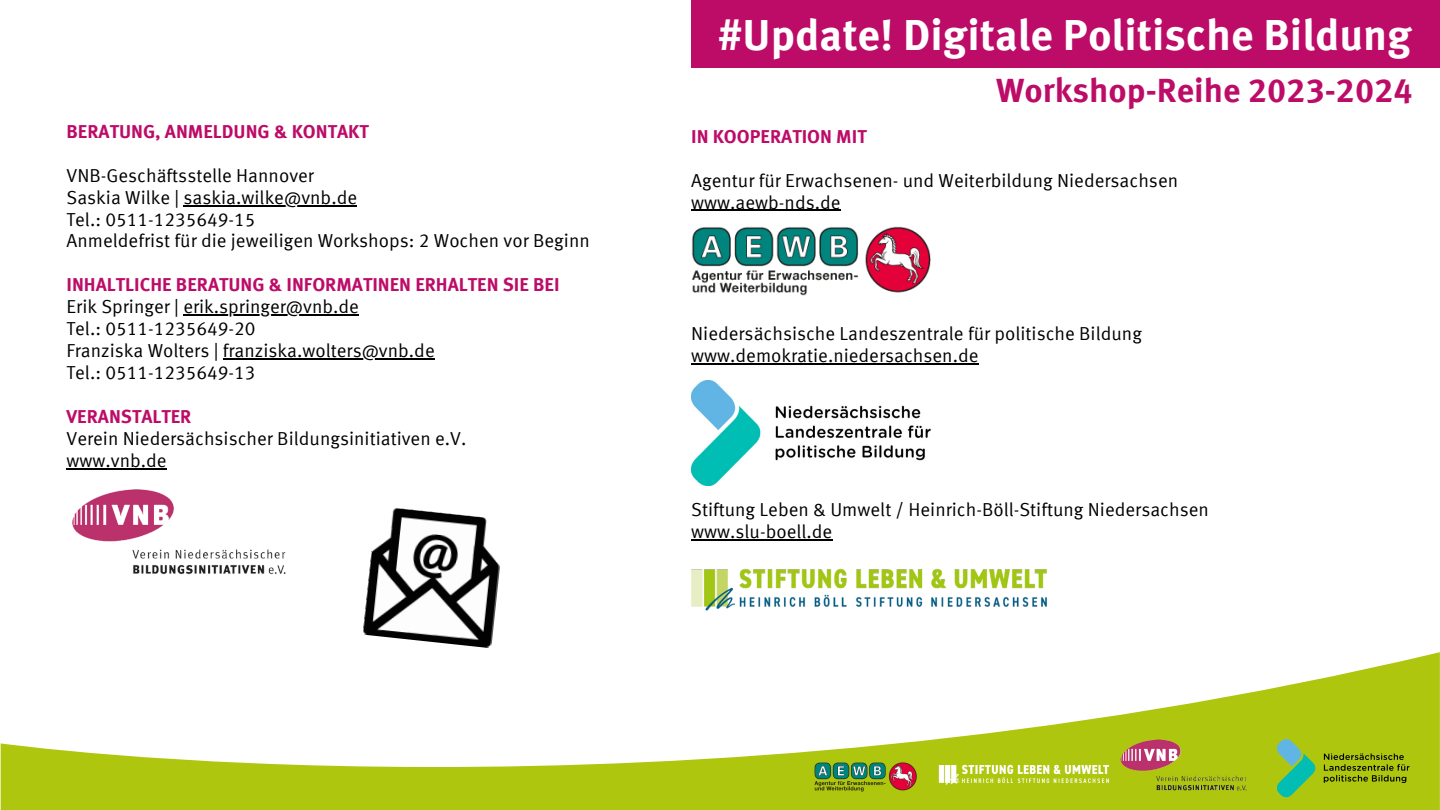
<style>
.page{position:relative;width:1440px;height:810px;background:#fff}
.page>*{position:absolute;margin:0;border:0;box-sizing:border-box;transform-origin:0 0}
.t1{font:700 43.58px "Meta Offc";color:#fff}
.t2{font:700 33.67px "Meta Offc";color:#bd0b68}
.t3{font:18.75px "Meta Offc Norm";color:#000}
.t4{font:700 18.75px "Meta Offc";color:#bd0b68}
</style>
<div class="page">
<div style="left:691px;top:0;width:749px;height:67px;background:#bd0b68"></div>
<svg style="left:1px;top:652px;width:1439px;height:158px"></svg>
<svg style="left:1277px;top:739px;width:38px;height:58px;background:#63bf6f"></svg>
<svg style="left:1324px;top:753px;width:86px;height:30px;background:#889a0b"></svg>
<img style="left:1118px;top:738px;width:129px;height:52px">
<img style="left:815px;top:762px;width:102px;height:30px">
<hr style="left:691px;top:210px;width:150px;height:1px;background:#000">
<hr style="left:691px;top:363px;width:288px;height:2px;background:#000">
<hr style="left:691px;top:539px;width:141px;height:1px;background:#000">
<img style="left:691px;top:227px;width:240px;height:69px">
<img style="left:691px;top:381px;width:240px;height:104px">
<hr style="left:184px;top:205px;width:173px;height:1px;background:#000">
<hr style="left:183px;top:314px;width:176px;height:2px;background:#000">
<hr style="left:223px;top:358px;width:212px;height:2px;background:#000">
<hr style="left:67px;top:468px;width:100px;height:2px;background:#000">
<img style="left:72px;top:489px;width:214px;height:86px">
<img style="left:363px;top:508px;width:137px;height:140px">
<img style="left:931px;top:757px;width:187px;height:35px">
<img style="left:691px;top:568px;width:356px;height:43px">
<p class="t4" style="left:67px;top:124px;width:304px">BERATUNG, ANMELDUNG &amp; KONTAKT</p>
<p class="t3" style="left:67px;top:168px;width:249px">VNB-Geschäftsstelle Hannover</p>
<p class="t3" style="left:67px;top:189px;width:292px">Saskia Wilke | saskia.wilke@vnb.de</p>
<p class="t3" style="left:67px;top:211px;width:191px">Tel.: 0511-1235649-15</p>
<p class="t3" style="left:67px;top:233px;width:525px">Anmeldefrist für die jeweiligen Workshops: 2 Wochen vor Beginn</p>
<p class="t4" style="left:67px;top:277px;width:495px">INHALTLICHE BERATUNG &amp; INFORMATINEN ERHALTEN SIE BEI</p>
<p class="t3" style="left:67px;top:299px;width:294px">Erik Springer | erik.springer@vnb.de</p>
<p class="t3" style="left:67px;top:321px;width:191px">Tel.: 0511-1235649-20</p>
<p class="t3" style="left:67px;top:343px;width:370px">Franziska Wolters | franziska.wolters@vnb.de</p>
<p class="t3" style="left:67px;top:365px;width:191px">Tel.: 0511-1235649-13</p>
<p class="t4" style="left:67px;top:409px;width:126px">VERANSTALTER</p>
<p class="t3" style="left:67px;top:431px;width:401px">Verein Niedersächsischer Bildungsinitiativen e.V.</p>
<p class="t3" style="left:67px;top:453px;width:102px">www.vnb.de</p>
<p class="t1" style="left:718px;top:17px;width:696px">#Update! Digitale Politische Bildung</p>
<p class="t2" style="left:996px;top:76px;width:418px">Workshop-Reihe 2023-2024</p>
<p class="t4" style="left:691px;top:129px;width:177px">IN KOOPERATION MIT</p>
<p class="t3" style="left:691px;top:172px;width:489px">Agentur für Erwachsenen- und Weiterbildung Niedersachsen</p>
<p class="t3" style="left:691px;top:194px;width:151px">www.aewb-nds.de</p>
<p class="t3" style="left:691px;top:326px;width:452px">Niedersächsische Landeszentrale für politische Bildung</p>
<p class="t3" style="left:691px;top:348px;width:289px">www.demokratie.niedersachsen.de</p>
<p class="t3" style="left:691px;top:502px;width:519px">Stiftung Leben &amp; Umwelt / Heinrich-Böll-Stiftung Niedersachsen</p>
<p class="t3" style="left:691px;top:523px;width:143px">www.slu-boell.de</p>
</div>
